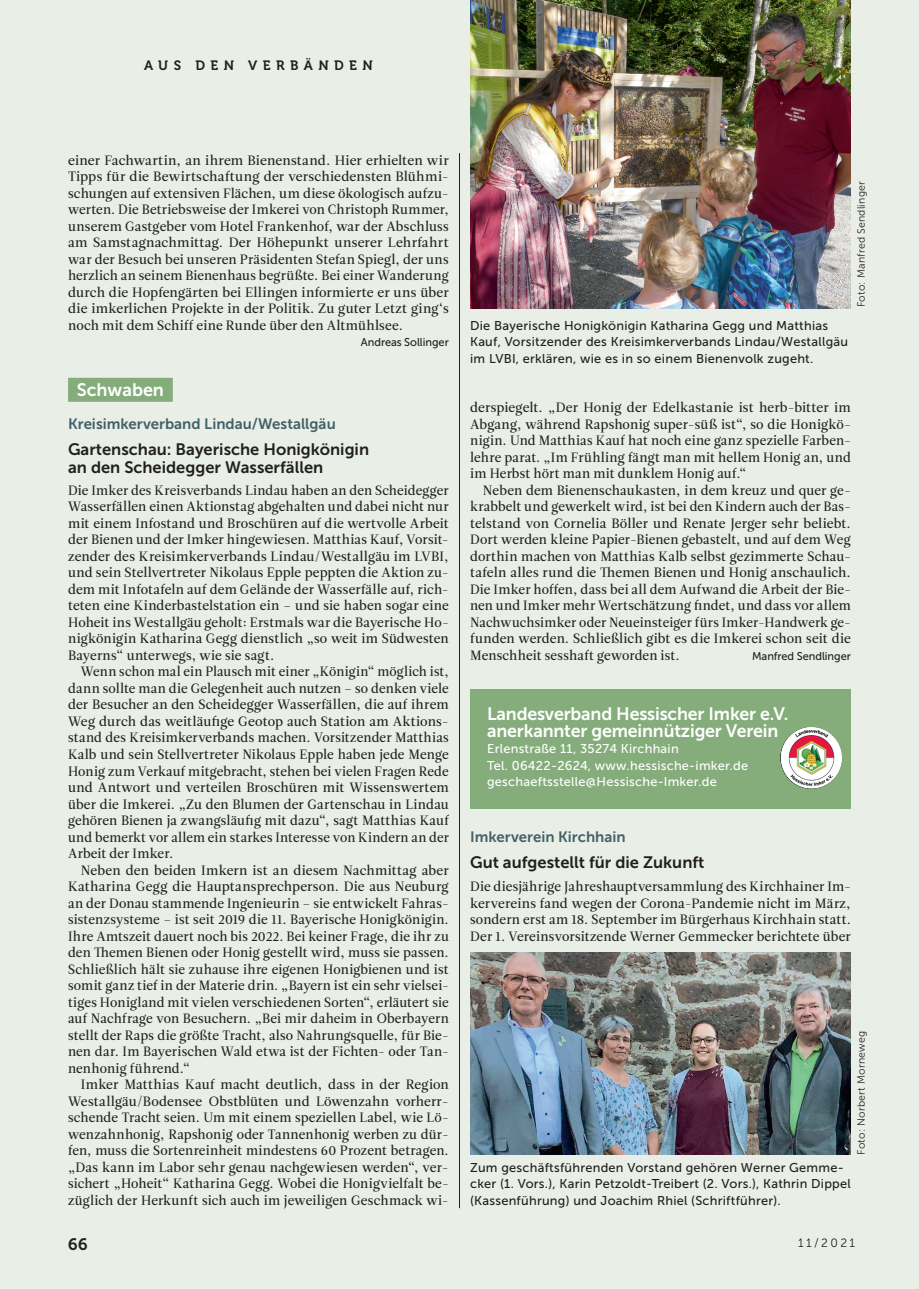
<style>
.page{position:relative;width:919px;height:1289px;background:#fff}
.page>*{position:absolute;margin:0;border:0;box-sizing:border-box;transform-origin:0 0}
.t1{font:18px/16.5px "Museo Sans 700";letter-spacing:-.01em;color:#fff}
.t2{font:16.5px/18px "Museo Sans 700";color:#231f20}
.t3{font:16.5px "Museo 700";color:#231f20}
.t4{font:15px "Museo Sans 700";color:#436168}
.t5{font:13.5px/16.5px "Leitura Roman 2";letter-spacing:.005em;color:#231f20;text-align:justify}
.t6{font:13.5px/16.5px "Leitura Roman 2";letter-spacing:.005em;color:#231f20;text-align:justify;scale:.96 1}
.t7{font:13.5px "Museo 700";letter-spacing:.4em;color:#241f21}
.t8{font:12.75px/16.5px "Museo Sans 500";letter-spacing:.02em;color:#231f20}
.t9{font:12.75px/16.5px "Museo Sans 500";letter-spacing:.02em;color:#fff}
.t10{font:12px "Museo Sans 300";letter-spacing:.2em;color:#231f20}
.t11{font:11.25px "Museo Sans 500";color:#231f20}
.t12{font:10.5px "Museo Sans 300";letter-spacing:.02em;color:#231f20}
</style>
<div class="page">
<div style="left:906px;top:0;width:12px;height:1288px;background:#e9efe6"></div>
<div style="left:0;top:0;width:906px;height:1288px;background:#e9efe6"></div>
<hr style="left:459px;top:153px;width:1px;height:1055px;background:#231f20">
<div style="left:68px;top:378px;width:105px;height:24px;background:#85ad7b"></div>
<img style="left:470px;top:0;width:380px;height:309px">
<div style="left:470px;top:689px;width:380px;height:119px;background:#85ad7b"></div>
<img style="left:780px;top:727px;width:61px;height:62px;border-radius:31px">
<img style="left:470px;top:952px;width:380px;height:202px">
<p class="t7" style="left:144px;top:57px;width:230px">AUS DEN VERBÄNDEN</p>
<p class="t5" style="left:68px;top:152px;width:382px">einer Fachwartin, an ihrem Bienenstand. Hier erhielten wir Tipps für die Bewirtschaftung der verschiedensten Blühmi&shy;schungen auf extensiven Flächen, um diese ökologisch aufzu&shy;werten. Die Betriebsweise der Imkerei von Christoph Rummer, unserem Gastgeber vom Hotel Frankenhof, war der Abschluss am Samstagnachmittag. Der Höhepunkt unserer Lehrfahrt war der Besuch bei unseren Präsidenten Stefan Spiegl, der uns herzlich an seinem Bienenhaus begrüßte. Bei einer Wanderung durch die Hopfengärten bei Ellingen informierte er uns über die imkerlichen Projekte in der Politik. Zu guter Letzt ging‘s noch mit dem Schiff eine Runde über den Altmühlsee.</p>
<p class="t11" style="left:361px;top:336px;width:89px">Andreas Sollinger</p>
<h1 class="t1" style="left:77px;top:381px;width:89px">Schwaben</h1>
<p class="t4" style="left:68px;top:415px;width:269px">Kreisimkerverband Lindau/Westallgäu</p>
<p class="t2" style="left:68px;top:440px;width:302px">Gartenschau: Bayerische Honigkönigin an den Scheidegger Wasserfällen</p>
<p class="t5" style="left:68px;top:482px;width:382px">Die Imker des Kreisverbands Lindau haben an den Scheidegger Wasserfällen einen Aktionstag abgehalten und dabei nicht nur mit einem Infostand und Broschüren auf die wertvolle Arbeit der Bienen und der Imker hingewiesen. Matthias Kauf, Vorsit&shy;zender des Kreisimkerverbands Lindau/Westallgäu im LVBI, und sein Stellvertreter Nikolaus Epple peppten die Aktion zu&shy;dem mit Infotafeln auf dem Gelände der Wasserfälle auf, rich&shy;teten eine Kinderbastelstation ein – und sie haben sogar eine Hoheit ins Westallgäu geholt: Erstmals war die Bayerische Ho&shy;nigkönigin Katharina Gegg dienstlich „so weit im Südwesten Bayerns“ unterwegs, wie sie sagt.</p>
<p class="t6" style="left:68px;top:663px;width:398px;text-indent:13px">Wenn schon mal ein Plausch mit einer „Königin“ möglich ist, dann sollte man die Gelegenheit auch nutzen – so denken viele der Besucher an den Scheidegger Wasserfällen, die auf ihrem Weg durch das weitläufige Geotop auch Station am Aktions&shy;stand des Kreisimkerverbands machen. Vorsitzender Matthias Kalb und sein Stellvertreter Nikolaus Epple haben jede Menge Honig zum Verkauf mitgebracht, stehen bei vielen Fragen Rede und Antwort und verteilen Broschüren mit Wissenswertem über die Imkerei. „Zu den Blumen der Gartenschau in Lindau gehören Bienen ja zwangsläufig mit dazu“, sagt Matthias Kauf und bemerkt vor allem ein starkes Interesse von Kindern an der Arbeit der Imker.</p>
<p class="t5" style="left:68px;top:861px;width:382px;text-indent:13px">Neben den beiden Imkern ist an diesem Nachmittag aber Katharina Gegg die Hauptansprechperson. Die aus Neuburg an der Donau stammende Ingenieurin – sie entwickelt Fahras&shy;sistenzsysteme – ist seit 2019 die 11. Bayerische Honigkönigin.<br>Ihre Amtszeit dauert noch bis 2022. Bei keiner Frage, die ihr zu den Themen Bienen oder Honig gestellt wird, muss sie passen.<br>Schließlich hält sie zuhause ihre eigenen Honigbienen und ist somit ganz tief in der Materie drin. „Bayern ist ein sehr vielsei&shy;tiges Honigland mit vielen verschiedenen Sorten“, erläutert sie auf Nachfrage von Besuchern. „Bei mir daheim in Oberbayern stellt der Raps die größte Tracht, also Nahrungsquelle, für Bie&shy;nen dar. Im Bayerischen Wald etwa ist der Fichten- oder Tan&shy;nenhonig führend.“</p>
<p class="t5" style="left:68px;top:1076px;width:382px;text-indent:13px">Imker Matthias Kauf macht deutlich, dass in der Region Westallgäu/Bodensee Obstblüten und Löwenzahn vorherr&shy;schende Tracht seien. Um mit einem speziellen Label, wie Lö&shy;wenzahnhonig, Rapshonig oder Tannenhonig werben zu dür&shy;fen, muss die Sortenreinheit mindestens 60 Prozent betragen. „Das kann im Labor sehr genau nachgewiesen werden“, ver&shy;sichert „Hoheit“ Katharina Gegg. Wobei die Honigvielfalt be&shy;züglich der Herkunft sich auch im jeweiligen Geschmack wi-</p>
<p class="t8" style="left:470px;top:317px;width:379px">Die Bayerische Honigkönigin Katharina Gegg und Matthias<br>Kauf, Vorsitzender des Kreisimkerverbands Lindau/Westallgäu im LVBI, erklären, wie es in so einem Bienenvolk zugeht.</p>
<p class="t12" style="left:855px;top:307px;width:127px;rotate:-90deg">Foto: Manfred Sendlinger</p>
<p class="t5" style="left:470px;top:399px;width:382px">derspiegelt. „Der Honig der Edelkastanie ist herb-bitter im Abgang, während Rapshonig super-süß ist“, so die Honigkö&shy;nigin. Und Matthias Kauf hat noch eine ganz spezielle Farben&shy;lehre parat. „Im Frühling fängt man mit hellem Honig an, und im Herbst hört man mit dunklem Honig auf.“</p>
<p class="t5" style="left:470px;top:482px;width:382px;text-indent:13px">Neben dem Bienenschaukasten, in dem kreuz und quer ge&shy;krabbelt und gewerkelt wird, ist bei den Kindern auch der Bas&shy;telstand von Cornelia Böller und Renate Jerger sehr beliebt.<br>Dort werden kleine Papier-Bienen gebastelt, und auf dem Weg dorthin machen von Matthias Kalb selbst gezimmerte Schau&shy;tafeln alles rund die Themen Bienen und Honig anschaulich.<br>Die Imker hoffen, dass bei all dem Aufwand die Arbeit der Bie&shy;nen und Imker mehr Wertschätzung findet, und dass vor allem Nachwuchsimker oder Neueinsteiger fürs Imker-Handwerk ge&shy;funden werden. Schließlich gibt es die Imkerei schon seit die Menschheit sesshaft geworden ist.</p>
<p class="t11" style="left:752px;top:650px;width:100px">Manfred Sendlinger</p>
<h1 class="t1" style="left:487px;top:705px;width:303px">Landesverband Hessischer Imker e.V. anerkannter gemeinnütziger Verein</h1>
<p class="t9" style="left:487px;top:740px;width:262px">Erlenstraße 11, 35274 Kirchhain<br>Tel. 06422-2624, www.hessische-imker.de geschaeftsstelle@Hessische-Imker.de</p>
<p class="t4" style="left:470px;top:828px;width:157px">Imkerverein Kirchhain</p>
<p class="t2" style="left:470px;top:853px;width:236px">Gut aufgestellt für die Zukunft</p>
<p class="t5" style="left:470px;top:878px;width:382px">Die diesjährige Jahreshauptversammlung des Kirchhainer Im&shy;kervereins fand wegen der Corona-Pandemie nicht im März, sondern erst am 18. September im Bürgerhaus Kirchhain statt.<br>Der 1. Vereinsvorsitzende Werner Gemmecker berichtete über</p>
<p class="t12" style="left:855px;top:1154px;width:126px;rotate:-90deg">Foto: Norbert Morneweg</p>
<p class="t8" style="left:470px;top:1159px;width:382px">Zum geschäftsführenden Vorstand gehören Werner Gemme&shy;cker (1. Vors.), Karin Petzoldt-Treibert (2. Vors.), Kathrin Dippel (Kassenführung) und Joachim Rhiel (Schriftführer).</p>
<p class="t3" style="left:68px;top:1235px;width:21px">66</p>
<p class="t10" style="left:798px;top:1236px;width:59px">11/2021</p>
</div>
